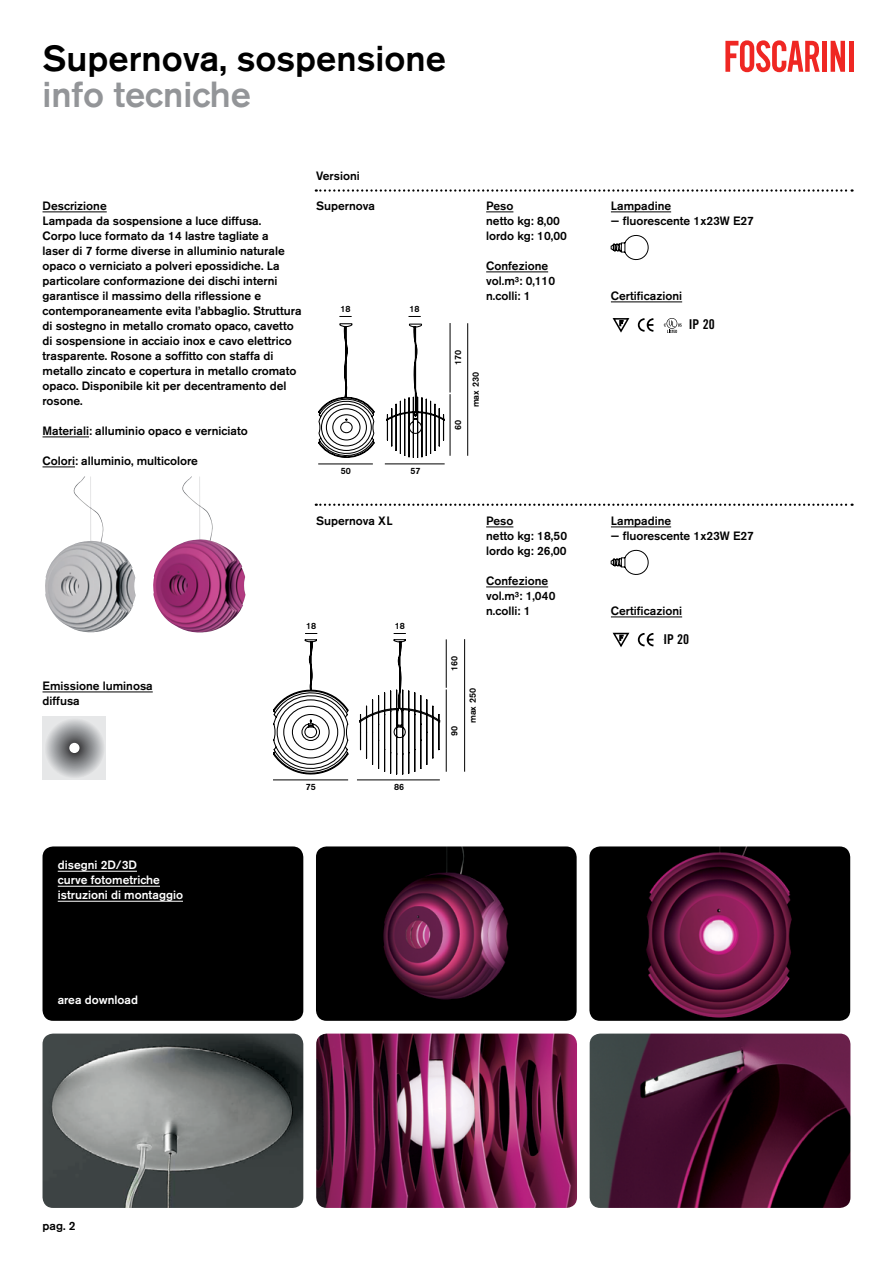
<style>
.page{position:relative;width:893px;height:1263px;background:#fff}
.page>*{position:absolute;margin:0;border:0;box-sizing:border-box;transform-origin:0 0}
.t1{font:500 36px "Akzidenz Grotesk BE";color:#000}
.t2{font:500 36px "Akzidenz Grotesk BE";color:#939598}
.t3{font:13.5px "Trade Gothic Bold Cond Twenty";color:#000}
.t4{font:500 12px/15px "Akzidenz Grotesk BE";color:#000}
.t5{font:500 12px/15px "Akzidenz Grotesk BE";color:#fff}
.t6{font:500 9px "Akzidenz Grotesk BE";color:#000}
</style>
<div class="page">
<svg style="left:486px;top:212px;width:27px;height:1px"></svg>
<hr style="left:486px;top:272px;width:62px;height:1px;background:#000">
<svg style="left:486px;top:527px;width:27px;height:1px"></svg>
<hr style="left:486px;top:587px;width:62px;height:1px;background:#000">
<hr style="left:611px;top:212px;width:60px;height:1px;background:#000">
<hr style="left:611px;top:302px;width:71px;height:1px;background:#000">
<hr style="left:611px;top:527px;width:60px;height:1px;background:#000">
<hr style="left:611px;top:617px;width:71px;height:1px;background:#000">
<img style="left:316px;top:846px;width:261px;height:175px">
<img style="left:590px;top:1033px;width:260px;height:175px">
<img style="left:589px;top:846px;width:261px;height:175px">
<img style="left:316px;top:1033px;width:261px;height:175px">
<img style="left:43px;top:1033px;width:260px;height:175px">
<hr style="left:43px;top:212px;width:64px;height:1px;background:#000">
<hr style="left:43px;top:437px;width:46px;height:1px;background:#000">
<hr style="left:43px;top:467px;width:32px;height:1px;background:#000">
<hr style="left:43px;top:692px;width:110px;height:1px;background:#000">
<svg style="left:831px;top:41px;width:14px;height:31px"></svg>
<div style="left:822px;top:41px;width:5px;height:31px;background:#ef2723"></div>
<hr style="left:849px;top:41px;width:4px;height:31px;background:#ef2723">
<svg style="left:725px;top:40px;width:95px;height:32px"></svg>
<div style="left:43px;top:846px;width:260px;height:175px;background:#000;border-radius:11px"></div>
<hr style="left:58px;top:871px;width:79px;height:1px;background:#fff">
<hr style="left:58px;top:886px;width:102px;height:1px;background:#fff">
<hr style="left:58px;top:901px;width:125px;height:1px;background:#fff">
<img style="left:45px;top:476px;width:91px;height:156px">
<img style="left:153px;top:476px;width:93px;height:157px">
<hr style="left:357px;top:779px;width:83px;height:1px;background:#000">
<hr style="left:273px;top:779px;width:75px;height:1px;background:#000">
<hr style="left:464px;top:639px;width:1px;height:133px;background:#000">
<hr style="left:446px;top:689px;width:1px;height:83px;background:#000">
<hr style="left:446px;top:639px;width:1px;height:49px;background:#000">
<svg style="left:273px;top:633px;width:167px;height:141px"></svg>
<svg style="left:318px;top:323px;width:127px;height:135px"></svg>
<hr style="left:385px;top:463px;width:60px;height:1px;background:#000">
<hr style="left:318px;top:464px;width:55px;height:1px;background:#000">
<hr style="left:467px;top:323px;width:1px;height:133px;background:#000">
<hr style="left:450px;top:394px;width:1px;height:62px;background:#000">
<hr style="left:450px;top:323px;width:1px;height:69px;background:#000">
<svg style="left:408px;top:316px;width:13px;height:1px"></svg>
<svg style="left:339px;top:316px;width:13px;height:1px"></svg>
<svg style="left:611px;top:235px;width:38px;height:26px"></svg>
<svg style="left:611px;top:549px;width:38px;height:26px"></svg>
<svg style="left:612px;top:318px;width:18px;height:15px"></svg>
<svg style="left:664px;top:318px;width:18px;height:15px"></svg>
<svg style="left:638px;top:318px;width:16px;height:14px"></svg>
<svg style="left:612px;top:632px;width:18px;height:15px"></svg>
<svg style="left:638px;top:633px;width:16px;height:14px"></svg>
<svg style="left:316px;top:504px;width:537px;height:2px"></svg>
<svg style="left:316px;top:189px;width:537px;height:3px"></svg>
<div style="left:43px;top:716px;width:63px;height:64px;background:#e6e7e8"></div>
<svg style="left:44px;top:718px;width:61px;height:60px"></svg>
<div style="left:69px;top:743px;width:11px;height:10px;background:#fff;border-radius:50%"></div>
<h1 class="t1" style="left:43px;top:36px;width:405px">Supernova, sospensione</h1>
<h1 class="t2" style="left:43px;top:72px;width:210px">info tecniche</h1>
<p class="t4" style="left:43px;top:198px;width:260px">Descrizione<br>Lampada da sospensione a luce diffusa.<br>Corpo luce formato da 14 lastre tagliate a<br>laser di 7 forme diverse in alluminio naturale opaco o verniciato a polveri epossidiche. La particolare conformazione dei dischi interni garantisce il massimo della riflessione e contemporaneamente evita l’abbaglio. Struttura di sostegno in metallo cromato opaco, cavetto di sospensione in acciaio inox e cavo elettrico trasparente. Rosone a soffitto con staffa di metallo zincato e copertura in metallo cromato opaco. Disponibile kit per decentramento del rosone.</p>
<p class="t4" style="left:43px;top:423px;width:207px">Materiali: alluminio opaco e verniciato</p>
<p class="t4" style="left:43px;top:453px;width:157px">Colori: alluminio, multicolore</p>
<p class="t4" style="left:316px;top:168px;width:45px">Versioni</p>
<p class="t4" style="left:316px;top:198px;width:60px">Supernova</p>
<p class="t4" style="left:486px;top:198px;width:82px">Peso<br>netto kg: 8,00 lordo kg: 10,00</p>
<p class="t4" style="left:486px;top:258px;width:70px">Confezione vol.m³: 0,110 n.colli: 1</p>
<p class="t6" style="left:340px;top:303px;width:12px">18</p>
<p class="t6" style="left:410px;top:303px;width:12px">18</p>
<p class="t6" style="left:341px;top:465px;width:12px">50</p>
<p class="t6" style="left:410px;top:465px;width:12px">57</p>
<p class="t6" style="left:452px;top:365px;width:17px;rotate:-90deg">170</p>
<p class="t6" style="left:452px;top:430px;width:12px;rotate:-90deg">60</p>
<p class="t6" style="left:470px;top:407px;width:37px;rotate:-90deg">max 230</p>
<p class="t4" style="left:316px;top:513px;width:78px">Supernova XL</p>
<p class="t4" style="left:486px;top:513px;width:82px">Peso<br>netto kg: 18,50 lordo kg: 26,00</p>
<p class="t4" style="left:486px;top:573px;width:71px">Confezione vol.m³: 1,040 n.colli: 1</p>
<p class="t4" style="left:43px;top:678px;width:112px">Emissione luminosa diffusa</p>
<p class="t5" style="left:58px;top:857px;width:127px">disegni 2D/3D<br>curve fotometriche istruzioni di montaggio</p>
<p class="t5" style="left:58px;top:992px;width:82px">area download</p>
<p class="t6" style="left:306px;top:620px;width:12px">18</p>
<p class="t6" style="left:395px;top:620px;width:12px">18</p>
<p class="t6" style="left:306px;top:781px;width:12px">75</p>
<p class="t6" style="left:394px;top:781px;width:12px">86</p>
<p class="t6" style="left:449px;top:671px;width:17px;rotate:-90deg">160</p>
<p class="t6" style="left:449px;top:736px;width:12px;rotate:-90deg">90</p>
<p class="t6" style="left:467px;top:723px;width:37px;rotate:-90deg">max 250</p>
<p class="t4" style="left:611px;top:198px;width:62px">Lampadine</p>
<p class="t4" style="left:611px;top:213px;width:144px">— fluorescente 1x23W E27</p>
<p class="t4" style="left:611px;top:288px;width:73px">Certificazioni</p>
<p class="t3" style="left:689px;top:316px;width:27px">IP 20</p>
<p class="t4" style="left:611px;top:513px;width:62px">Lampadine</p>
<p class="t4" style="left:611px;top:528px;width:144px">— fluorescente 1x23W E27</p>
<p class="t4" style="left:611px;top:603px;width:73px">Certificazioni</p>
<p class="t3" style="left:663px;top:631px;width:27px">IP 20</p>
<p class="t4" style="left:43px;top:1218px;width:34px">pag. 2</p>
</div>
